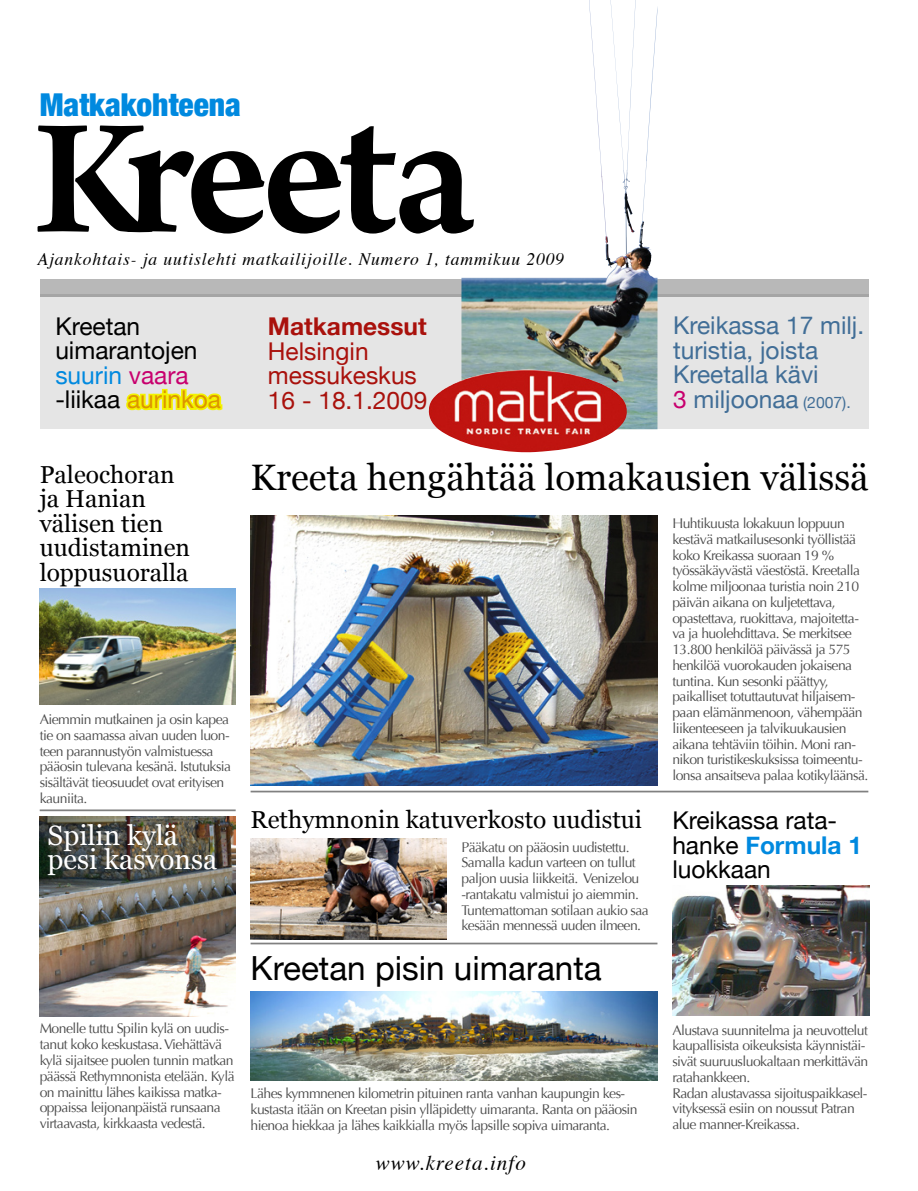
<style>
.page{position:relative;width:918px;height:1191px;background:#fff}
.page>*{position:absolute;margin:0;border:0;box-sizing:border-box;transform-origin:0 0}
.t1{font:600 194.25px "Arno Pro";letter-spacing:-.045em;color:#000}
.t2{font:600 173.25px "Arno Pro";color:#000}
.t3{font:36.75px "Georgia";color:#000}
.t4{font:33.25px "Helvetica Neue";color:#000}
.t5{font:900 condensed 31.5px "Helvetica Neue";color:#0089df}
.t6{font:28px/24.5px "Georgia";color:#fff}
.t7{font:24.5px/24.5px "Georgia";color:#000}
.t8{font:24.5px/24.5px "Helvetica Neue";color:#000}
.t9{font:24.5px/24.5px "Helvetica Neue";color:#416e97}
.t10{font:24.5px/24.5px "Helvetica Neue";color:#a9110c}
.t11{font:700 24.5px "Helvetica Neue";color:#a9110c}
.t12{font:italic 21px "Times";letter-spacing:.05em;color:#000}
.t13{font:italic 17.5px "Times";letter-spacing:.05em;color:#000}
.t14{font:14px/15.8px "Optima";letter-spacing:-.04em;color:#4a4a4a}
.s1{color:#0089df}
.s2{color:#c8006e}
.s3{color:#dd9500}
.s4{font-size:15.75px}
.s5{font-weight:700;color:#0089df}
</style>
<div class="page">
<svg style="left:40px;top:296px;width:828px;height:133px;background:#d4d7d6"></svg>
<svg style="left:40px;top:279px;width:828px;height:17px;background:#98a5ab"></svg>
<img style="left:606px;top:0;width:29px;height:262px">
<svg style="left:123px;top:387px;width:101px;height:26px;background:#eceb69"></svg>
<img style="left:427px;top:369px;width:200px;height:84px">
<img style="left:250px;top:515px;width:407px;height:270px">
<img style="left:40px;top:589px;width:196px;height:115px">
<img style="left:40px;top:817px;width:196px;height:199px">
<hr style="left:40px;top:809px;width:196px;height:2px;background:#000">
<img style="left:672px;top:885px;width:197px;height:130px">
<hr style="left:251px;top:790px;width:617px;height:2px;background:#000">
<img style="left:251px;top:991px;width:406px;height:89px">
<hr style="left:251px;top:942px;width:406px;height:2px;background:#000">
<img style="left:251px;top:838px;width:195px;height:101px">
<h3 class="t5" style="left:40px;top:85px;width:203px">Matkakohteena</h3>
<h2 class="t2" style="left:33px;top:79px;width:117px">K</h2>
<p class="t13" style="left:38px;top:244px;width:528px">Ajankohtais- ja uutislehti matkailijoille. Numero 1, tammikuu 2009</p>
<h1 class="t1" style="left:124px;top:61px;width:354px">reeta</h1>
<h3 class="t8" style="left:55px;top:313px;width:167px">Kreetan uimarantojen <span class="s1">suurin</span> <span class="s2">vaara </span>-liikaa <span class="s3">aurinkoa</span></h3>
<h3 class="t11" style="left:268px;top:311px;width:160px">Matkamessut</h3>
<h3 class="t10" style="left:268px;top:338px;width:161px">Helsingin messukeskus<br>16 - 18.1.2009</h3>
<h3 class="t9" style="left:673px;top:313px;width:193px">Kreikassa 17 milj. turistia, joista<br>Kreetalla kävi<br><span class="s2">3</span> miljoonaa <span class="s4">(2007).</span></h3>
<h3 class="t7" style="left:40px;top:462px;width:152px">Paleochoran ja Hanian välisen tien uudistaminen loppusuoralla</h3>
<p class="t14" style="left:40px;top:711px;width:193px">Aiemmin mutkainen ja osin kapea tie on saamassa aivan uuden luon&shy;teen parannustyön valmistuessa pääosin tulevana kesänä. Istutuksia sisältävät tieosuudet ovat erityisen kauniita.</p>
<h3 class="t6" style="left:48px;top:822px;width:171px">Spilin kylä pesi kasvonsa</h3>
<p class="t14" style="left:40px;top:1021px;width:196px">Monelle tuttu Spilin kylä on uudis&shy;tanut koko keskustasa. Viehättävä kylä sijaitsee puolen tunnin matkan päässä Rethymnonista etelään. Kylä on mainittu lähes kaikissa matka&shy;oppaissa leijonanpäistä runsaana virtaavasta, kirkkaasta vedestä.</p>
<h3 class="t3" style="left:251px;top:457px;width:620px">Kreeta hengähtää lomakausien välissä</h3>
<p class="t14" style="left:672px;top:516px;width:197px">Huhtikuusta lokakuun loppuun kestävä matkailusesonki työllistää koko Kreikassa suoraan 19 % työssäkäyvästä väestöstä. Kreetalla kolme miljoonaa turistia noin 210 päivän aikana on kuljetettava, opastettava, ruokittava, majoitetta&shy;va ja huolehdittava. Se merkitsee 13.800 henkilöä päivässä ja 575 henkilöä vuorokauden jokaisena tuntina. Kun sesonki päättyy, paikalliset totuttautuvat hiljaisem&shy;paan elämänmenoon, vähempään liikenteeseen ja talvikuukausien aikana tehtäviin töihin. Moni ran&shy;nikon turistikeskuksissa toimeentu&shy;lonsa ansaitseva palaa kotikyläänsä.</p>
<h3 class="t7" style="left:251px;top:807px;width:393px">Rethymnonin katuverkosto uudistui</h3>
<p class="t14" style="left:461px;top:839px;width:189px">Pääkatu on pääosin uudistettu.<br>Samalla kadun varteen on tullut paljon uusia liikkeitä. Venizelou -rantakatu valmistui jo aiemmin.<br>Tuntemattoman sotilaan aukio saa kesään mennessä uuden ilmeen.</p>
<h3 class="t4" style="left:251px;top:948px;width:353px">Kreetan pisin uimaranta</h3>
<p class="t14" style="left:251px;top:1085px;width:389px">Lähes kymmnenen kilometrin pituinen ranta vanhan kaupungin kes&shy;kustasta itään on Kreetan pisin ylläpidetty uimaranta. Ranta on pääosin hienoa hiekkaa ja lähes kaikkialla myös lapsille sopiva uimaranta.</p>
<h3 class="t12" style="left:376px;top:1143px;width:152px">www.kreeta.info</h3>
<h3 class="t8" style="left:672px;top:808px;width:191px">Kreikassa rata&shy;hanke <span class="s5">Formula 1 </span>luokkaan</h3>
<p class="t14" style="left:672px;top:1022px;width:197px">Alustava suunnitelma ja neuvottelut kaupallisista oikeuksista käynnistäi&shy;sivät suuruusluokaltaan merkittävän ratahankkeen.<br>Radan alustavassa sijoituspaikkasel&shy;vityksessä esiin on noussut Patran alue manner-Kreikassa.</p>
</div>
